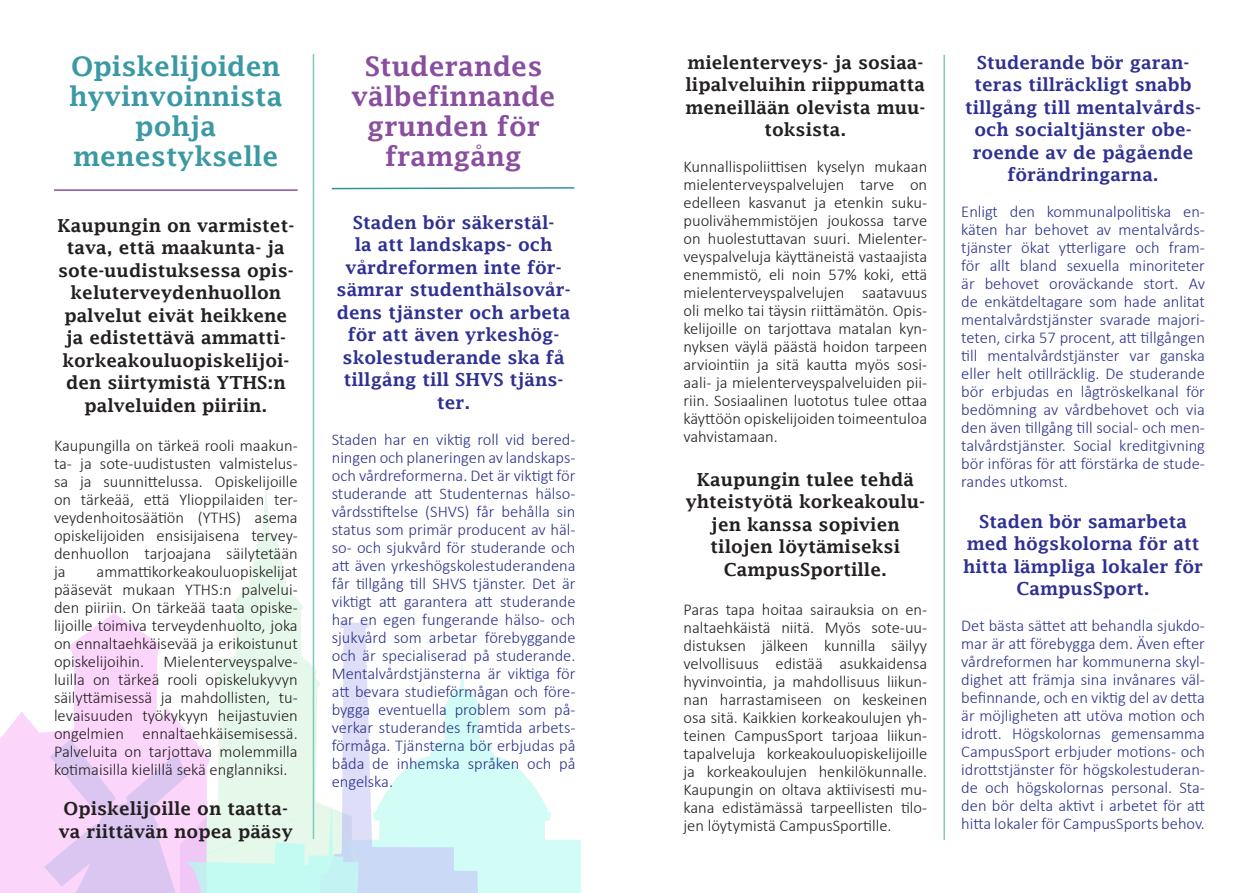
<style>
.page{position:relative;width:1259px;height:893px;background:#fff}
.page>*{position:absolute;margin:0;border:0;box-sizing:border-box;transform-origin:0 0}
.t1{font:600 27px/30px "Lucida Fax";color:#3a99a3;text-align:center}
.t2{font:600 27px/30px "Lucida Fax";color:#894e9f;text-align:center}
.t3{font:600 18px/22.5px "Lucida Fax";color:#231f20;text-align:center}
.t4{font:600 18px/22.5px "Lucida Fax";color:#2e3092;text-align:center}
.t5{font:300 16.5px/18px "Calibri";color:#231f20;text-align:justify}
.t6{font:300 16.5px/18px "Calibri";color:#2c3489;text-align:justify}
</style>
<div class="page">
<hr style="left:943px;top:55px;width:2px;height:785px;background:#7fc9bf">
<img style="left:0;top:465px;width:581px;height:428px">
<hr style="left:313px;top:54px;width:1px;height:785px;background:#7fc9bf">
<svg style="left:331px;top:187px;width:244px;height:3px"></svg>
<hr style="left:54px;top:189px;width:244px;height:2px;background:#894e9f">
<p class="t1" style="left:69px;top:51px;width:215px">Opiskelijoiden hyvinvoinnista pohja</p>
<p class="t1" style="left:73px;top:141px;width:207px">menestykselle</p>
<p class="t3" style="left:58px;top:214px;width:238px">Kaupungin on varmistet&shy;tava, että maakunta- ja sote-uudistuksessa opis&shy;keluterveydenhuollon palvelut eivät heikkene ja edistettävä ammatti&shy;korkeakouluopiskelijoi&shy;den siirtymistä YTHS:n palveluiden piiriin.</p>
<p class="t5" style="left:54px;top:436px;width:245px">Kaupungilla on tärkeä rooli maakun&shy;ta- ja sote-uudistusten valmistelus&shy;sa ja suunnittelussa. Opiskelijoille on tärkeää, että Ylioppilaiden ter&shy;veydenhoitosäätiön (YTHS) asema opiskelijoiden ensisijaisena tervey&shy;denhuollon tarjoajana säilytetään ja</p>
<p class="t5" style="left:54px;top:562px;width:245px;text-indent:43px">ammattikorkeakouluopiskelijat pääsevät mukaan YTHS:n palvelui&shy;den piiriin. On tärkeää taata opiske&shy;lijoille toimiva terveydenhuolto, joka on ennaltaehkäisevää ja erikoistunut opiskelijoihin. Mielenterveyspalve&shy;luilla on tärkeä rooli opiskelukyvyn säilyttämisessä ja mahdollisten, tu&shy;levaisuuden työkykyyn heijastuvien ongelmien ennaltaehkäisemisessä.<br>Palveluita on tarjottava molemmilla kotimaisilla kielillä sekä englanniksi.</p>
<p class="t3" style="left:59px;top:797px;width:236px;text-align:left">Opiskelijoille on taatta&shy;va riittävän nopea pääsy</p>
<p class="t2" style="left:351px;top:51px;width:206px">Studerandes välbefinnande grunden för framgång</p>
<p class="t4" style="left:336px;top:211px;width:235px">Staden bör säkerstäl-<br>la att landskaps- och vårdreformen inte för&shy;sämrar studenthälsovår&shy;dens tjänster och arbeta för att även yrkeshög&shy;skolestuderande ska få tillgång till SHVS tjäns&shy;ter.</p>
<p class="t6" style="left:332px;top:430px;width:245px">Staden har en viktig roll vid bered&shy;ningen och planeringen av landskaps&shy;och vårdreformerna. Det är viktigt för studerande att Studenternas hälso&shy;vårdsstiftelse (SHVS) får behålla sin status som primär producent av häl&shy;so- och sjukvård för studerande och att även yrkeshögskolestuderandena får tillgång till SHVS tjänster. Det är viktigt att garantera att studerande har en egen fungerande hälso- och sjukvård som arbetar förebyggande och är specialiserad på studerande.<br>Mentalvårdstjänsterna är viktiga för att bevara studieförmågan och före&shy;bygga eventuella problem som på&shy;verkar studerandes framtida arbets&shy;förmåga. Tjänsterna bör erbjudas på båda de inhemska språken och på engelska.</p>
<p class="t3" style="left:685px;top:51px;width:241px">mielenterveys- ja sosiaa&shy;lipalveluihin riippumatta meneillään olevista muu&shy;toksista.</p>
<p class="t5" style="left:683px;top:158px;width:245px">Kunnallispoliittisen kyselyn mukaan mielenterveyspalvelujen tarve on edelleen kasvanut ja etenkin suku&shy;puolivähemmistöjen joukossa tarve on huolestuttavan suuri. Mielenter&shy;veyspalveluja käyttäneistä vastaajista enemmistö, eli noin 57% koki, että mielenterveyspalvelujen saatavuus oli melko tai täysin riittämätön. Opis&shy;kelijoille on tarjottava matalan kyn&shy;nyksen väylä päästä hoidon tarpeen arviointiin ja sitä kautta myös sosi&shy;aali- ja mielenterveyspalveluiden pii&shy;riin. Sosiaalinen luototus tulee ottaa käyttöön opiskelijoiden toimeentuloa vahvistamaan.</p>
<p class="t3" style="left:685px;top:468px;width:241px">Kaupungin tulee tehdä yhteistyötä korkeakoulu&shy;jen kanssa sopivien</p>
<p class="t3" style="left:710px;top:535px;width:191px">tilojen löytämiseksi</p>
<p class="t3" style="left:724px;top:558px;width:165px">CampusSportille.</p>
<p class="t5" style="left:683px;top:600px;width:245px">Paras tapa hoitaa sairauksia on en&shy;naltaehkäistä niitä. Myös sote-uu&shy;distuksen jälkeen kunnilla säilyy velvollisuus edistää asukkaidensa hyvinvointia, ja mahdollisuus liikun&shy;nan harrastamiseen on keskeinen osa sitä. Kaikkien korkeakoulujen yh&shy;teinen CampusSport tarjoaa liikun&shy;tapalveluja korkeakouluopiskelijoille ja korkeakoulujen henkilökunnalle.<br>Kaupungin on oltava aktiivisesti mu&shy;kana edistämässä tarpeellisten tilo&shy;jen löytymistä CampusSportille.</p>
<p class="t4" style="left:965px;top:51px;width:238px">Studerande bör garan&shy;teras tillräckligt snabb tillgång till mentalvårds&shy;och socialtjänster obe&shy;roende av de pågående förändringarna.</p>
<p class="t6" style="left:961px;top:203px;width:245px">Enligt den kommunalpolitiska en&shy;käten har behovet av mentalvårds&shy;tjänster ökat ytterligare och fram&shy;för allt bland sexuella minoriteter är behovet oroväckande stort. Av de enkätdeltagare som hade anlitat mentalvårdstjänster svarade majori&shy;teten, cirka 57 procent, att tillgången till mentalvårdstjänster var ganska eller helt otillräcklig. De studerande bör erbjudas en lågtröskelkanal för bedömning av vårdbehovet och via den även tillgång till social- och men&shy;talvårdstjänster. Social kreditgivning bör införas för att förstärka de stude&shy;randes utkomst.</p>
<p class="t4" style="left:963px;top:510px;width:241px">Staden bör samarbeta med högskolorna för att hitta lämpliga lokaler för<br>CampusSport.</p>
<p class="t6" style="left:961px;top:617px;width:245px">Det bästa sättet att behandla sjukdo&shy;mar är att förebygga dem. Även efter vårdreformen har kommunerna skyl&shy;dighet att främja sina invånares väl&shy;befinnande, och en viktig del av detta är möjligheten att utöva motion och idrott. Högskolornas gemensamma CampusSport erbjuder motions- och idrottstjänster för högskolestuderan&shy;de och högskolornas personal. Sta&shy;den bör delta aktivt i arbetet för att hitta lokaler för CampusSports behov.</p>
</div>
